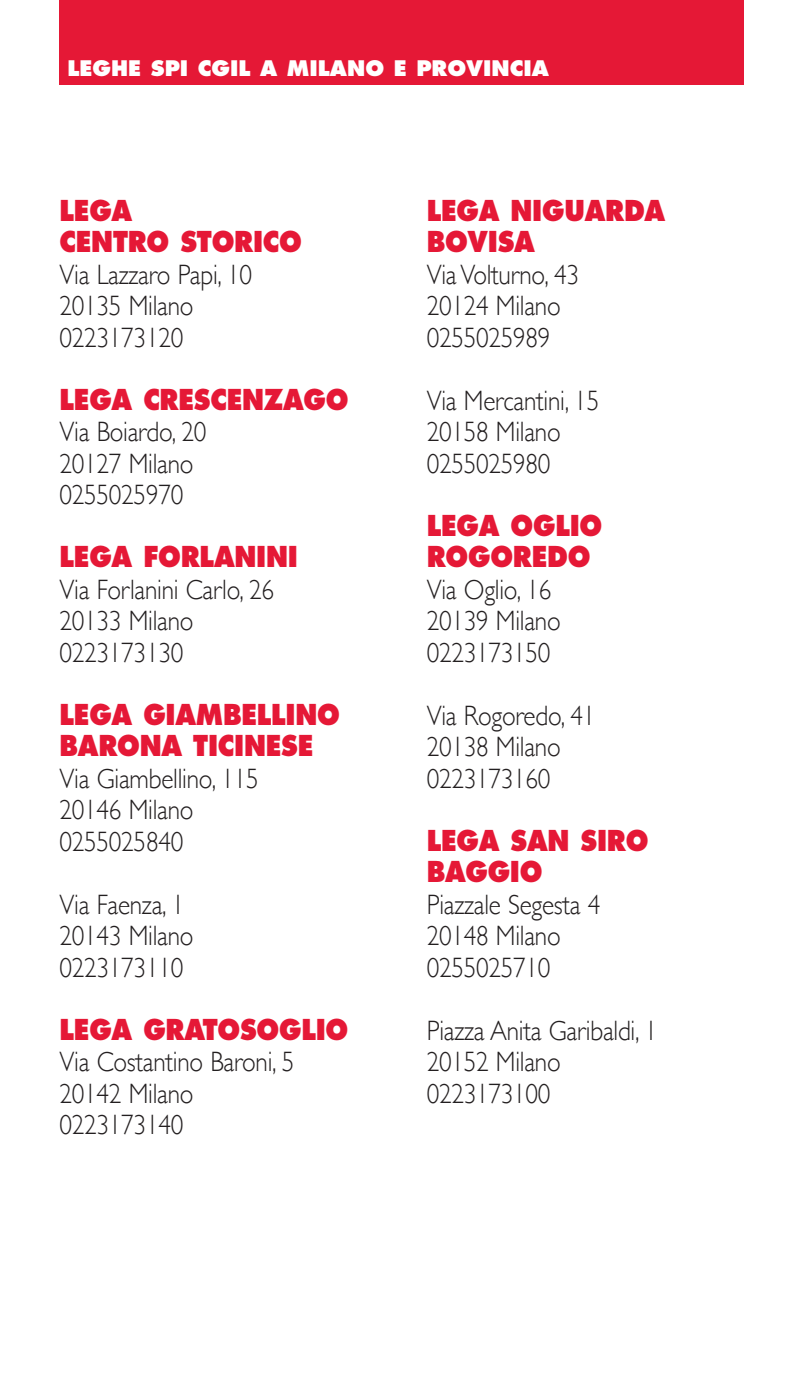
<style>
.page{position:relative;width:794px;height:1389px;background:#fff}
.page>*{position:absolute;margin:0;border:0;box-sizing:border-box;transform-origin:0 0}
.bold{font:300 28px "Gill Sans";letter-spacing:-.01em;color:#231f20;scale:.9 1}
.bold-2{font:800 28px/31.5px "Futura";letter-spacing:-.01em;color:#e51836;scale:.9 1}
.bold-3{font:800 21px "Futura";color:#fff}
</style>
<div class="page">
<div style="left:60px;top:0;width:684px;height:84px;background:#e51836"></div>
<p class="bold-3" style="left:67px;top:55px;width:483px">LEGHE SPI CGIL A MILANO E PROVINCIA</p>
<p class="bold-2" style="left:60px;top:195px;width:271px">LEGA<br>CENTRO STORICO</p>
<p class="bold" style="left:60px;top:252px;width:215px">Via Lazzaro Papi, 10</p>
<p class="bold" style="left:60px;top:284px;width:150px">20135 Milano</p>
<p class="bold" style="left:60px;top:315px;width:139px">0223173120</p>
<p class="bold-2" style="left:60px;top:384px;width:323px">LEGA CRESCENZAGO</p>
<p class="bold" style="left:60px;top:410px;width:165px">Via Boiardo, 20</p>
<p class="bold" style="left:60px;top:441px;width:150px">20127 Milano</p>
<p class="bold" style="left:60px;top:473px;width:139px">0255025970</p>
<p class="bold-2" style="left:60px;top:541px;width:266px">LEGA FORLANINI</p>
<p class="bold" style="left:60px;top:567px;width:240px">Via Forlanini Carlo, 26</p>
<p class="bold" style="left:60px;top:599px;width:150px">20133 Milano</p>
<p class="bold" style="left:60px;top:630px;width:139px">0223173130</p>
<p class="bold-2" style="left:60px;top:699px;width:313px">LEGA GIAMBELLINO</p>
<p class="bold-2" style="left:60px;top:730px;width:284px">BARONA TICINESE</p>
<p class="bold" style="left:60px;top:756px;width:223px">Via Giambellino, 115</p>
<p class="bold" style="left:60px;top:788px;width:150px">20146 Milano</p>
<p class="bold" style="left:60px;top:819px;width:139px">0255025840</p>
<p class="bold" style="left:60px;top:882px;width:140px">Via Faenza, 1</p>
<p class="bold" style="left:60px;top:914px;width:150px">20143 Milano</p>
<p class="bold" style="left:60px;top:945px;width:139px">0223173110</p>
<p class="bold-2" style="left:60px;top:1014px;width:322px">LEGA GRATOSOGLIO</p>
<p class="bold" style="left:60px;top:1040px;width:262px">Via Costantino Baroni, 5</p>
<p class="bold" style="left:60px;top:1071px;width:150px">20142 Milano</p>
<p class="bold" style="left:60px;top:1103px;width:139px">0223173140</p>
<p class="bold-2" style="left:427px;top:195px;width:267px">LEGA NIGUARDA</p>
<p class="bold-2" style="left:427px;top:226px;width:122px">BOVISA</p>
<p class="bold" style="left:427px;top:252px;width:171px">Via Volturno, 43</p>
<p class="bold" style="left:427px;top:284px;width:150px">20124 Milano</p>
<p class="bold" style="left:427px;top:315px;width:139px">0255025989</p>
<p class="bold" style="left:427px;top:378px;width:193px">Via Mercantini, 15</p>
<p class="bold" style="left:427px;top:410px;width:150px">20158 Milano</p>
<p class="bold" style="left:427px;top:441px;width:139px">0255025980</p>
<p class="bold-2" style="left:427px;top:510px;width:197px">LEGA OGLIO<br>ROGOREDO</p>
<p class="bold" style="left:427px;top:567px;width:140px">Via Oglio, 16</p>
<p class="bold" style="left:427px;top:599px;width:150px">20139 Milano</p>
<p class="bold" style="left:427px;top:630px;width:139px">0223173150</p>
<p class="bold" style="left:427px;top:693px;width:189px">Via Rogoredo, 41</p>
<p class="bold" style="left:427px;top:725px;width:150px">20138 Milano</p>
<p class="bold" style="left:427px;top:756px;width:139px">0223173160</p>
<p class="bold-2" style="left:427px;top:825px;width:248px">LEGA SAN SIRO</p>
<p class="bold-2" style="left:427px;top:856px;width:130px">BAGGIO</p>
<p class="bold" style="left:427px;top:882px;width:194px">Piazzale Segesta 4</p>
<p class="bold" style="left:427px;top:914px;width:150px">20148 Milano</p>
<p class="bold" style="left:427px;top:945px;width:139px">0255025710</p>
<p class="bold" style="left:427px;top:1008px;width:258px">Piazza Anita Garibaldi, 1</p>
<p class="bold" style="left:427px;top:1040px;width:150px">20152 Milano</p>
<p class="bold" style="left:427px;top:1071px;width:139px">0223173100</p>
</div>
